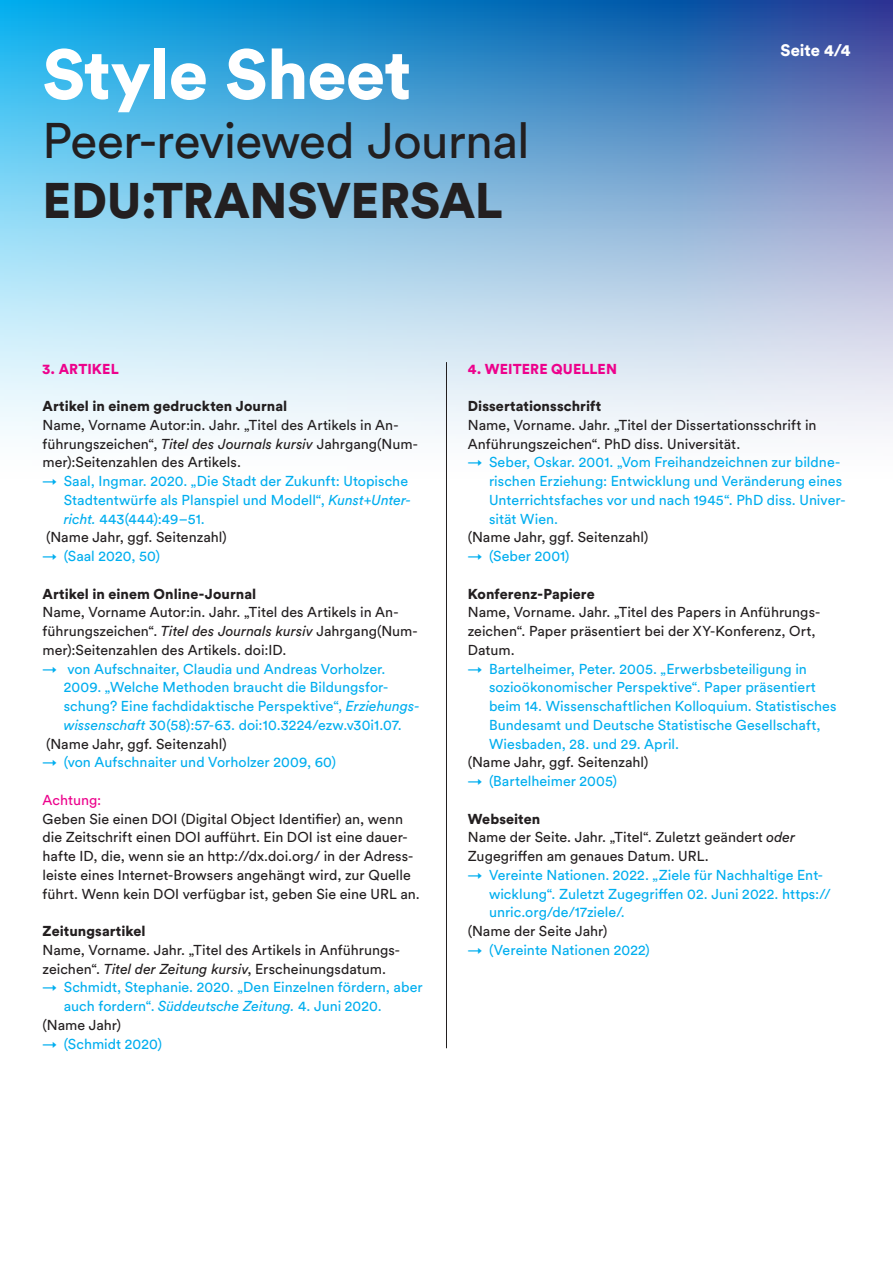
<style>
.page{position:relative;width:893px;height:1263px;background:#fff}
.page>*{position:absolute;margin:0;border:0;box-sizing:border-box;transform-origin:0 0}
.t1{font:900 69.75px "Circular Std";letter-spacing:-.01em;color:#fff}
.t2{font:49.5px "Circular Std";letter-spacing:-.015em;color:#231f20}
.t3{font:900 49.5px "Circular Std";letter-spacing:-.01em;color:#231f20}
.t4{font:900 16.5px "Circular Std";color:#fff}
.t5{font:14.25px/18.8px "Circular Std";color:#231f20}
.t6{font:14.25px/18.8px "Circular Std";color:#00aeef}
.t7{font:900 14.25px "Circular Std";letter-spacing:.005em;color:#231f20}
.t8{font:900 14.25px "Circular Std";letter-spacing:.01em;color:#ed028c}
.t9{font:14.25px "Circular Std";color:#ed028c}
.s1{font-style:italic}
</style>
<div class="page">
<img style="left:0;top:0;width:893px;height:436px">
<hr style="left:446px;top:362px;width:1px;height:686px;background:#231f20">
<p class="t1" style="left:43px;top:28px;width:370px">Style Sheet</p>
<p class="t2" style="left:43px;top:111px;width:489px">Peer-reviewed Journal</p>
<p class="t3" style="left:43px;top:167px;width:462px">EDU:TRANSVERSAL</p>
<p class="t4" style="left:780px;top:39px;width:71px">Seite 4/4</p>
<p class="t8" style="left:43px;top:359px;width:78px">3. ARTIKEL</p>
<p class="t7" style="left:43px;top:397px;width:246px">Artikel in einem gedruckten Journal</p>
<p class="t5" style="left:43px;top:415px;width:377px">Name, Vorname Autor:in. Jahr. „Titel des Artikels in An&shy;führungszeichen“, <span class="s1">Titel des Journals kursiv</span> Jahrgang(Num&shy;mer):Seitenzahlen des Artikels.</p>
<p class="t6" style="left:64px;top:472px;width:349px;text-indent:-21px">→ Saal, Ingmar. 2020. „Die Stadt der Zukunft: Utopische<br>Stadtentwü rfe als Planspiel und Modell“, <span class="s1">Kunst+Unter&shy;richt.</span> 443(444):49–51.</p>
<p class="t5" style="left:46px;top:528px;width:182px">(Name Jahr, ggf. Seitenzahl)</p>
<p class="t6" style="left:43px;top:547px;width:119px">→ (Saal 2020, 50)</p>
<p class="t7" style="left:43px;top:584px;width:215px">Artikel in einem Online-Journal</p>
<p class="t5" style="left:43px;top:603px;width:377px">Name, Vorname Autor:in. Jahr. „Titel des Artikels in An&shy;führungszeichen“. <span class="s1">Titel des Journals kursiv</span> Jahrgang(Num&shy;mer):Seitenzahlen des Artikels. doi:ID.</p>
<p class="t6" style="left:64px;top:659px;width:357px;text-indent:-21px">→ von Aufschnaiter, Claudia und Andreas Vorholzer.<br>2009. „Welche Methoden braucht die Bildungsfor&shy;schung? Eine fachdidaktische Perspektive“, <span class="s1">Erziehungs&shy;wissenschaft</span> 30(58):57-63. doi:10.3224/ezw.v30i1.07.</p>
<p class="t5" style="left:46px;top:734px;width:182px">(Name Jahr, ggf. Seitenzahl)</p>
<p class="t6" style="left:43px;top:753px;width:295px">→ (von Aufschnaiter und Vorholzer 2009, 60)</p>
<p class="t9" style="left:43px;top:791px;width:60px">Achtung:</p>
<p class="t5" style="left:43px;top:809px;width:379px">Geben Sie einen DOI (Digital Object Identifier) an, wenn die Zeitschrift einen DOI aufführt. Ein DOI ist eine dauer&shy;hafte ID, die, wenn sie an http://dx.doi.org/ in der Adress&shy;leiste eines Internet-Browsers angehängt wird, zur Quelle führt. Wenn kein DOI verfügbar ist, geben Sie eine URL an.</p>
<p class="t7" style="left:43px;top:922px;width:105px">Zeitungsartikel</p>
<p class="t5" style="left:43px;top:940px;width:358px">Name, Vorname. Jahr. „Titel des Artikels in Anführungs&shy;zeichen“. <span class="s1">Titel der Zeitung kursiv</span>, Erscheinungsdatum.</p>
<p class="t6" style="left:64px;top:978px;width:360px;text-indent:-21px">→ Schmidt, Stephanie. 2020. „Den Einzelnen fördern, aber auch fordern“. <span class="s1">Süddeutsche Zeitung.</span> 4. Juni 2020.</p>
<p class="t5" style="left:43px;top:1015px;width:80px">(Name Jahr)</p>
<p class="t6" style="left:43px;top:1034px;width:121px">→ (Schmidt 2020)</p>
<p class="t8" style="left:468px;top:359px;width:151px">4. WEITERE QUELLEN</p>
<p class="t7" style="left:468px;top:397px;width:135px">Dissertationsschrift</p>
<p class="t5" style="left:468px;top:415px;width:350px">Name, Vorname. Jahr. „Titel der Dissertationsschrift in<br>Anführungszeichen“. PhD diss. Universität.</p>
<p class="t6" style="left:489px;top:453px;width:358px;text-indent:-21px">→ Seber, Oskar. 2001. „Vom Freihandzeichnen zur bildne&shy;rischen Erziehung: Entwicklung und Veränderung eines Unterrichtsfaches vor und nach 1945“. PhD diss. Univer&shy;sität Wien.</p>
<p class="t5" style="left:468px;top:528px;width:182px">(Name Jahr, ggf. Seitenzahl)</p>
<p class="t6" style="left:468px;top:547px;width:103px">→ (Seber 2001)</p>
<p class="t7" style="left:468px;top:584px;width:129px">Konferenz-Papiere</p>
<p class="t5" style="left:468px;top:603px;width:353px">Name, Vorname. Jahr. „Titel des Papers in Anführungs&shy;zeichen“. Paper präsentiert bei der XY-Konferenz, Ort,<br>Datum.</p>
<p class="t6" style="left:489px;top:659px;width:349px;text-indent:-21px">→ Bartelheimer, Peter. 2005. „Erwerbsbeteiligung in sozioökonomischer Perspektive“. Paper präsentiert beim 14. Wissenschaftlichen Kolloquium. Statistisches Bundesamt und Deutsche Statistische Gesellschaft, Wiesbaden, 28. und 29. April.</p>
<p class="t5" style="left:468px;top:753px;width:182px">(Name Jahr, ggf. Seitenzahl)</p>
<p class="t6" style="left:468px;top:772px;width:151px">→ (Bartelheimer 2005)</p>
<p class="t7" style="left:468px;top:809px;width:74px">Webseiten</p>
<p class="t5" style="left:468px;top:828px;width:329px">Name der Seite. Jahr. „Titel“. Zuletzt geändert <span class="s1">oder<br></span>Zugegriffen am genaues Datum. URL.</p>
<p class="t6" style="left:489px;top:865px;width:343px;text-indent:-21px">→ Vereinte Nationen. 2022. „Ziele für Nachhaltige Ent&shy;wicklung“. Zuletzt Zugegriffen 02. Juni 2022. https:// unric.org/de/17ziele/.</p>
<p class="t5" style="left:468px;top:922px;width:141px">(Name der Seite Jahr)</p>
<p class="t6" style="left:468px;top:940px;width:184px">→ (Vereinte Nationen 2022)</p>
</div>
